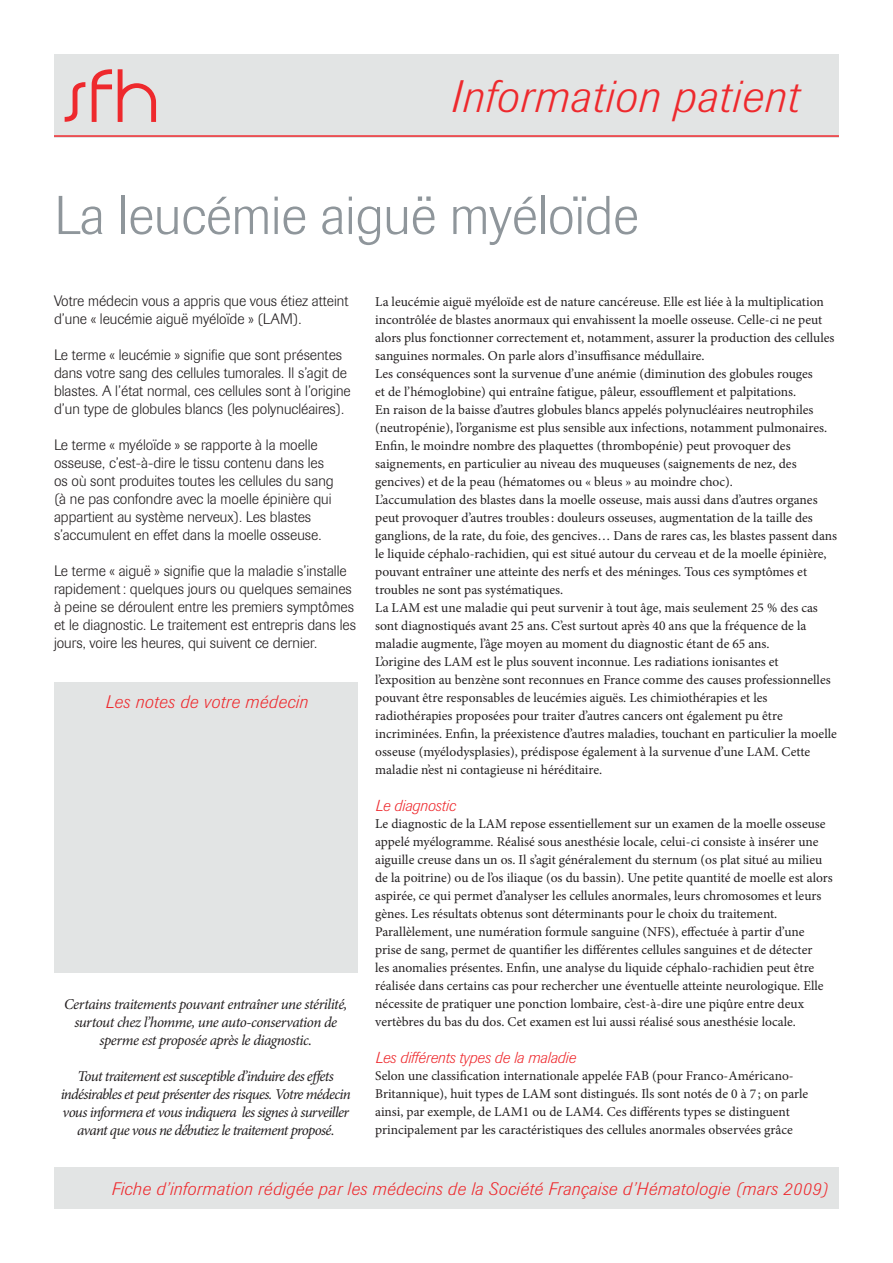
<style>
.page{position:relative;width:893px;height:1263px;background:#fff}
.page>*{position:absolute;margin:0;border:0;box-sizing:border-box;transform-origin:0 0}
.t1{font:300 54px "Imago";color:#8f969b}
.t2{font:italic 300 45px "Imago";letter-spacing:.025em;color:#ee292d}
.t3{font:italic 300 18px "Imago";letter-spacing:.025em;color:#ee292d}
.t4{font:italic 300 15.75px "Imago";color:#ee292d}
.t5{font:300 15px/18px "Imago";color:#231f20}
.t6{font:italic 15px/18px "Minion Pro";letter-spacing:-.045em;color:#231f20;text-align:center}
.t7{font:13.5px/18px "Minion Pro";color:#231f20}
</style>
<div class="page">
<div style="left:54px;top:1167px;width:785px;height:42px;background:#e2e4e4"></div>
<div style="left:54px;top:54px;width:785px;height:83px;background:#e2e4e4"></div>
<div style="left:54px;top:682px;width:303px;height:291px;background:#e2e4e4"></div>
<svg style="left:65px;top:82px;width:20px;height:40px"></svg>
<svg style="left:118px;top:69px;width:38px;height:53px"></svg>
<svg style="left:92px;top:69px;width:20px;height:53px"></svg>
<hr style="left:54px;top:135px;width:785px;height:2px;background:#ee292d">
<h2 class="t2" style="left:450px;top:71px;width:349px">Information patient</h2>
<h1 class="t1" style="left:54px;top:185px;width:586px">La leucémie aiguë myéloïde</h1>
<p class="t5" style="left:54px;top:292px;width:296px">Votre médecin vous a appris que vous étiez atteint d’une « leucémie aiguë myéloïde » (LAM).</p>
<p class="t5" style="left:54px;top:346px;width:298px">Le terme « leucémie » signifie que sont présentes dans votre sang des cellules tumorales. Il s’agit de blastes. A l’état normal, ces cellules sont à l’origine d’un type de globules blancs (les polynucléaires).</p>
<p class="t5" style="left:54px;top:436px;width:281px">Le terme « myéloïde » se rapporte à la moelle osseuse, c’est-à-dire le tissu contenu dans les os où sont produites toutes les cellules du sang (à ne pas confondre avec la moelle épinière qui appartient au système nerveux). Les blastes s’accumulent en effet dans la moelle osseuse.</p>
<p class="t5" style="left:54px;top:562px;width:303px">Le terme « aiguë » signifie que la maladie s’installe rapidement: quelques jours ou quelques semaines à peine se déroulent entre les premiers symptômes et le diagnostic. Le traitement est entrepris dans les jours, voire les heures, qui suivent ce dernier.</p>
<h3 class="t3" style="left:105px;top:691px;width:204px">Les notes de votre médecin</h3>
<p class="t6" style="left:64px;top:995px;width:285px">Certains traitements pouvant entraîner une stérilité, surtout chez l’homme, une auto-conservation de sperme est proposée après le diagnostic.</p>
<p class="t6" style="left:61px;top:1067px;width:292px">Tout traitement est susceptible d’induire des effets indésirables et peut présenter des risques. Votre médecin vous informera et vous indiquera les signes à surveiller avant que vous ne débutiez le traitement proposé.</p>
<p class="t7" style="left:375px;top:293px;width:463px">La leucémie aiguë myéloïde est de nature cancéreuse. Elle est liée à la multiplication incontrôlée de blastes anormaux qui envahissent la moelle osseuse. Celle-ci ne peut alors plus fonctionner correctement et, notamment, assurer la production des cellules sanguines normales. On parle alors d’insuffisance médullaire.<br>Les conséquences sont la survenue d’une anémie (diminution des globules rouges<br>et de l’hémoglobine) qui entraîne fatigue, pâleur, essoufflement et palpitations.<br>En raison de la baisse d’autres globules blancs appelés polynucléaires neutrophiles (neutropénie), l’organisme est plus sensible aux infections, notamment pulmonaires.<br>Enfin, le moindre nombre des plaquettes (thrombopénie) peut provoquer des saignements, en particulier au niveau des muqueuses (saignements de nez, des gencives) et de la peau (hématomes ou « bleus » au moindre choc).<br>L’accumulation des blastes dans la moelle osseuse, mais aussi dans d’autres organes peut provoquer d’autres troubles: douleurs osseuses, augmentation de la taille des ganglions, de la rate, du foie, des gencives… Dans de rares cas, les blastes passent dans le liquide céphalo-rachidien, qui est situé autour du cerveau et de la moelle épinière, pouvant entraîner une atteinte des nerfs et des méninges. Tous ces symptômes et troubles ne sont pas systématiques.<br>La LAM est une maladie qui peut survenir à tout âge, mais seulement 25 % des cas sont diagnostiqués avant 25 ans. C’est surtout après 40 ans que la fréquence de la maladie augmente, l’âge moyen au moment du diagnostic étant de 65 ans.<br>L’origine des LAM est le plus souvent inconnue. Les radiations ionisantes et l’exposition au benzène sont reconnues en France comme des causes professionnelles pouvant être responsables de leucémies aiguës. Les chimiothérapies et les radiothérapies proposées pour traiter d’autres cancers ont également pu être incriminées. Enfin, la préexistence d’autres maladies, touchant en particulier la moelle osseuse (myélodysplasies), prédispose également à la survenue d’une LAM. Cette maladie n’est ni contagieuse ni héréditaire.</p>
<p class="t4" style="left:375px;top:796px;width:82px">Le diagnostic</p>
<p class="t7" style="left:375px;top:815px;width:459px">Le diagnostic de la LAM repose essentiellement sur un examen de la moelle osseuse appelé myélogramme. Réalisé sous anesthésie locale, celui-ci consiste à insérer une aiguille creuse dans un os. Il s’agit généralement du sternum (os plat situé au milieu de la poitrine) ou de l’os iliaque (os du bassin). Une petite quantité de moelle est alors aspirée, ce qui permet d’analyser les cellules anormales, leurs chromosomes et leurs gènes. Les résultats obtenus sont déterminants pour le choix du traitement.<br>Parallèlement, une numération formule sanguine (NFS), effectuée à partir d’une prise de sang, permet de quantifier les différentes cellules sanguines et de détecter<br>les anomalies présentes. Enfin, une analyse du liquide céphalo-rachidien peut être réalisée dans certains cas pour rechercher une éventuelle atteinte neurologique. Elle nécessite de pratiquer une ponction lombaire, c’est-à-dire une piqûre entre deux vertèbres du bas du dos. Cet examen est lui aussi réalisé sous anesthésie locale.</p>
<p class="t4" style="left:375px;top:1048px;width:202px">Les différents types de la maladie</p>
<p class="t7" style="left:375px;top:1067px;width:435px">Selon une classification internationale appelée FAB (pour Franco-Américano-Britannique), huit types de LAM sont distingués. Ils sont notés de 0 à 7 ; on parle ainsi, par exemple, de LAM1 ou de LAM4. Ces différents types se distinguent principalement par les caractéristiques des cellules anormales observées grâce</p>
<h3 class="t3" style="left:111px;top:1178px;width:718px">Fiche d’information rédigée par les médecins de la Société Française d’Hématologie (mars 2009)</h3>
</div>
